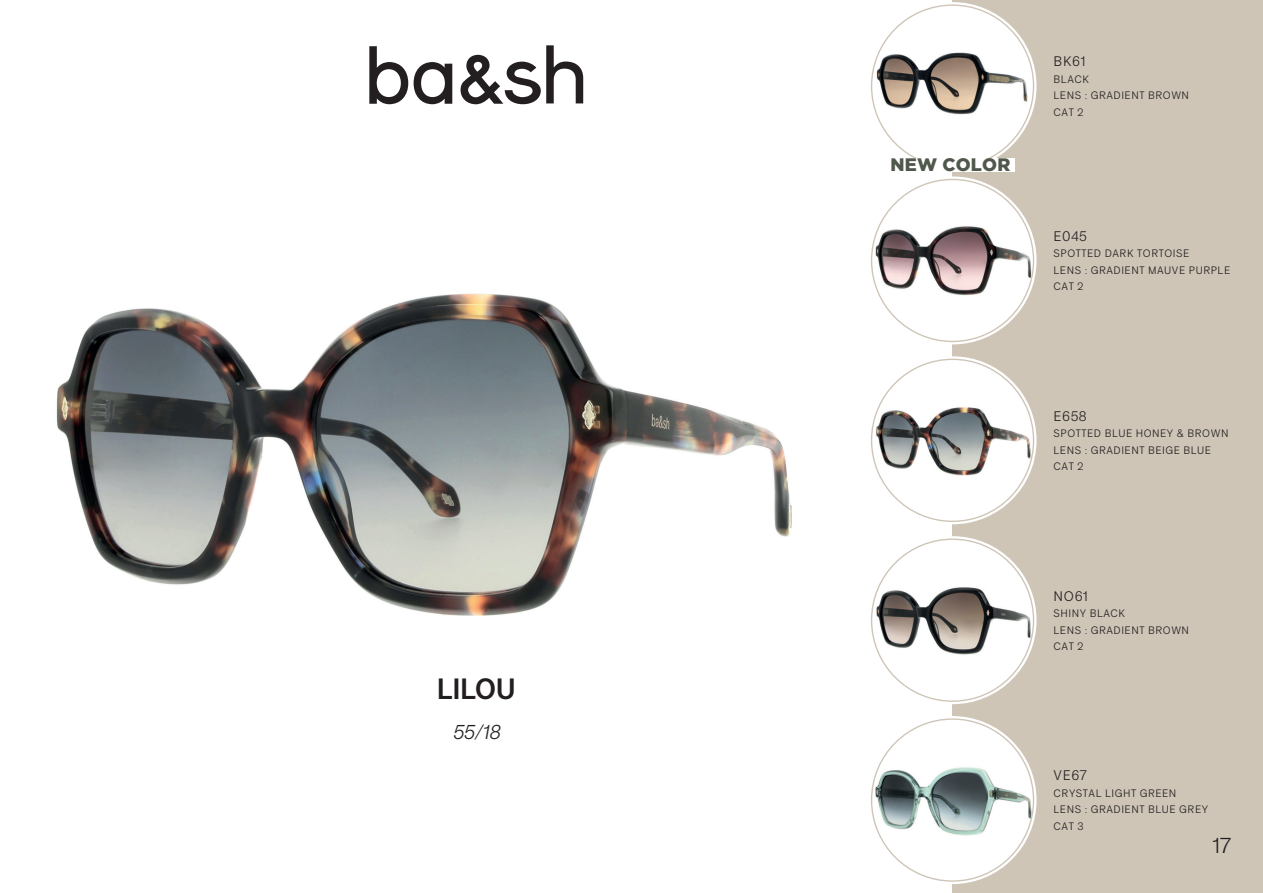
<style>
.page{position:relative;width:1263px;height:893px;background:#fff}
.page>*{position:absolute;margin:0;border:0;box-sizing:border-box;transform-origin:0 0}
.t1{font:700 28.5px "Bash";color:#231f20}
.t2{font:300 21px "bash";color:#231f20}
.t3{font:italic 300 19.5px "bash";color:#231f20}
.t4{font:900 18px "Gotham";letter-spacing:.015em;color:#50584c}
.t5{font:300 13.5px "bash";letter-spacing:.05em;color:#231f20}
.t6{font:300 10.5px/16.5px "bash";letter-spacing:.05em;color:#231f20}
</style>
<div class="page">
<div style="left:952px;top:0;width:311px;height:893px;background:#cec5b7"></div>
<svg style="left:369px;top:45px;width:214px;height:59px"></svg>
<img style="left:56px;top:293px;width:736px;height:323px">
<div style="left:871px;top:179px;width:162px;height:162px;background:#fff;border-radius:50%"></div>
<img style="left:873px;top:220px;width:160px;height:80px">
<div style="left:871px;top:5px;width:162px;height:162px;background:#fff;border-radius:50%"></div>
<img style="left:875px;top:45px;width:155px;height:76px">
<div style="left:871px;top:359px;width:162px;height:162px;background:#fff;border-radius:50%"></div>
<img style="left:873px;top:400px;width:160px;height:80px">
<div style="left:871px;top:539px;width:162px;height:162px;background:#fff;border-radius:50%"></div>
<img style="left:873px;top:580px;width:160px;height:80px">
<div style="left:871px;top:719px;width:162px;height:162px;background:#fff;border-radius:50%"></div>
<img style="left:873px;top:760px;width:160px;height:80px">
<div style="left:890px;top:158px;width:125px;height:13px;background:#fff"></div>
<h1 class="t1" style="left:437px;top:672px;width:80px">LILOU</h1>
<h3 class="t3" style="left:452px;top:717px;width:49px">55/18</h3>
<h3 class="t4" style="left:890px;top:154px;width:122px">NEW COLOR</h3>
<p class="t5" style="left:1053px;top:52px;width:33px">BK61</p>
<p class="t6" style="left:1053px;top:70px;width:137px">BLACK<br>LENS : GRADIENT BROWN<br>CAT 2</p>
<p class="t5" style="left:1053px;top:226px;width:35px">E045</p>
<p class="t6" style="left:1053px;top:245px;width:178px">SPOTTED DARK TORTOISE<br>LENS : GRADIENT MAUVE PURPLE<br>CAT 2</p>
<p class="t5" style="left:1053px;top:406px;width:35px">E658</p>
<p class="t6" style="left:1053px;top:424px;width:176px">SPOTTED BLUE HONEY &amp; BROWN<br>LENS : GRADIENT BEIGE BLUE<br>CAT 2</p>
<p class="t5" style="left:1053px;top:586px;width:36px">NO61</p>
<p class="t6" style="left:1053px;top:604px;width:137px">SHINY BLACK<br>LENS : GRADIENT BROWN<br>CAT 2</p>
<p class="t5" style="left:1053px;top:765px;width:35px">VE67</p>
<p class="t6" style="left:1053px;top:784px;width:156px">CRYSTAL LIGHT GREEN<br>LENS : GRADIENT BLUE GREY<br>CAT 3</p>
<h2 class="t2" style="left:1213px;top:830px;width:20px">17</h2>
</div>
